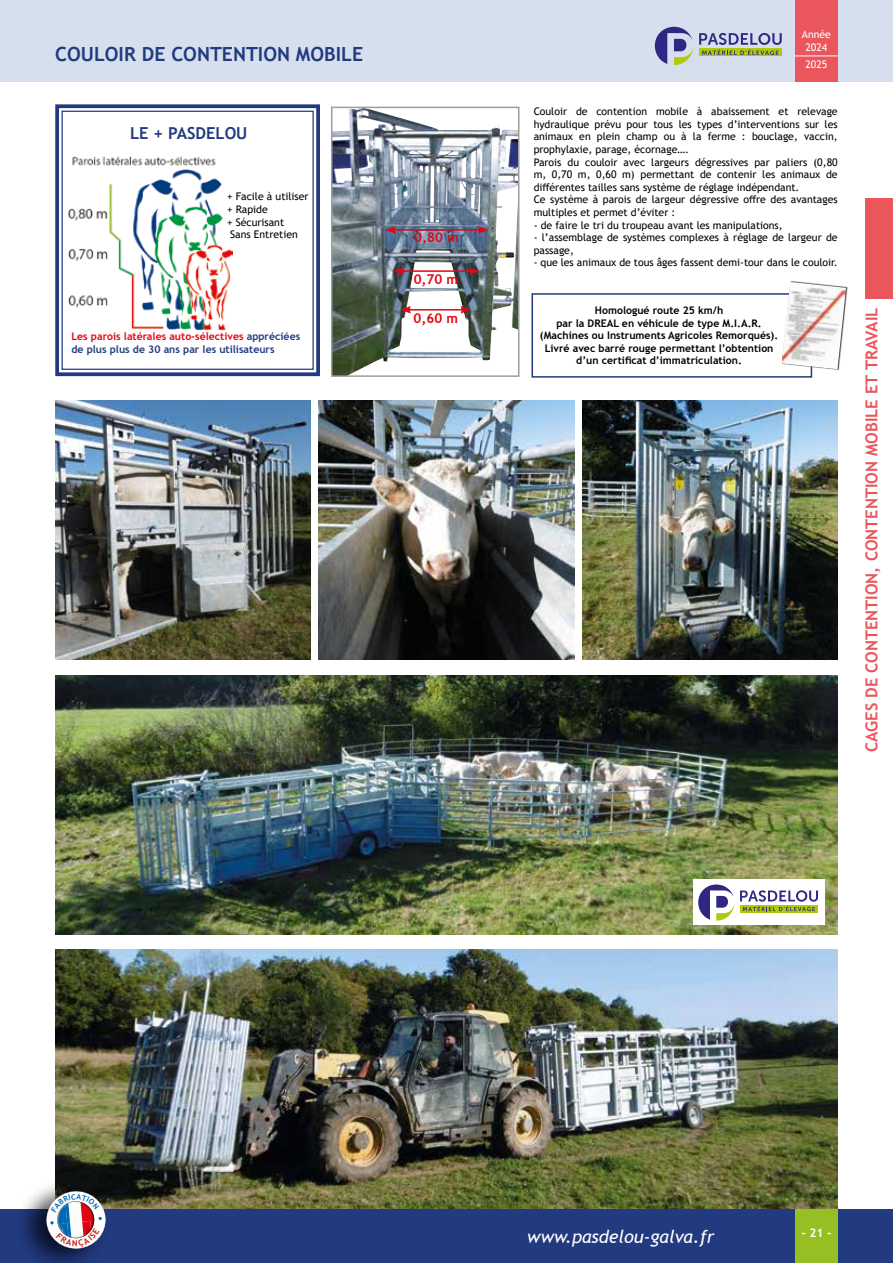
<style>
.page{position:relative;width:893px;height:1263px;background:#fff}
.page>*{position:absolute;margin:0;border:0;box-sizing:border-box;transform-origin:0 0}
.t1{font:700 19.5px "Trebuchet MS";color:#223a80}
.t2{font:italic 18px "Trebuchet MS";color:#fff}
.t3{font:700 16.5px "Trebuchet MS";color:#eb565c}
.t4{font:700 16.5px "Trebuchet MS";color:#223a80}
.t5{font:700 13.5px "Trebuchet MS";color:#e30613}
.t6{font:700 12px "Trebuchet MS";color:#fff}
.t7{font:10.5px/12.6px "Trebuchet MS";color:#000}
.t8{font:700 10.5px/12.6px "Trebuchet MS";color:#000;text-align:center}
.t9{font:700 10.5px/12.6px "Trebuchet MS";color:#223a80}
.t10{font:10.5px/12.6px "Trebuchet MS";color:#fff;text-align:center}
.s1{color:#e30613}
</style>
<div class="page">
<div style="left:0;top:0;width:893px;height:82px;background:#d5dfed"></div>
<div style="left:0;top:1209px;width:893px;height:54px;background:#223a80"></div>
<div style="left:795px;top:0;width:43px;height:82px;background:#eb565c"></div>
<hr style="left:795px;top:56px;width:43px;height:1px;background:#fff">
<div style="left:795px;top:1209px;width:43px;height:54px;background:#95bf23"></div>
<div style="left:699px;top:48px;width:83px;height:8px;background:#afca0b"></div>
<svg style="left:699px;top:33px;width:83px;height:22px"></svg>
<svg style="left:655px;top:27px;width:38px;height:38px"></svg>
<div style="left:865px;top:198px;width:28px;height:101px;background:#eb565c"></div>
<svg style="left:55px;top:104px;width:265px;height:273px"></svg>
<div style="left:62px;top:111px;width:252px;height:259px;border:1px solid #223a80"></div>
<img style="left:68px;top:155px;width:165px;height:175px">
<img style="left:334px;top:110px;width:182px;height:264px">
<div style="left:331px;top:107px;width:188px;height:270px;border:2px solid #9d9d9c"></div>
<hr style="left:409px;top:309px;width:54px;height:2px;background:#e30613">
<svg style="left:400px;top:306px;width:11px;height:8px"></svg>
<svg style="left:460px;top:306px;width:11px;height:8px"></svg>
<hr style="left:401px;top:270px;width:70px;height:2px;background:#e30613">
<svg style="left:393px;top:267px;width:11px;height:8px"></svg>
<svg style="left:469px;top:267px;width:10px;height:8px"></svg>
<hr style="left:393px;top:229px;width:87px;height:2px;background:#e30613">
<svg style="left:385px;top:226px;width:11px;height:8px"></svg>
<svg style="left:478px;top:226px;width:10px;height:8px"></svg>
<div style="left:531px;top:293px;width:281px;height:85px;border:2px solid #223a80"></div>
<div style="left:782px;top:281px;width:66px;height:89px;background:#000;opacity:.75"></div>
<img style="left:782px;top:282px;width:64px;height:87px">
<img style="left:55px;top:400px;width:255px;height:259px">
<img style="left:55px;top:949px;width:783px;height:260px">
<img style="left:55px;top:675px;width:783px;height:259px">
<img style="left:319px;top:400px;width:255px;height:259px">
<img style="left:583px;top:400px;width:255px;height:259px">
<div style="left:15px;top:1179px;width:95px;height:84px;background:#000;opacity:.45"></div>
<div style="left:693px;top:879px;width:132px;height:46px;background:#fff"></div>
<svg style="left:740px;top:911px;width:78px;height:1px"></svg>
<svg style="left:740px;top:890px;width:78px;height:21px"></svg>
<svg style="left:698px;top:884px;width:36px;height:37px"></svg>
<svg style="left:45px;top:1190px;width:62px;height:60px"></svg>
<h1 class="t1" style="left:55px;top:42px;width:309px">COULOIR DE CONTENTION MOBILE</h1>
<h3 class="t4" style="left:130px;top:123px;width:119px">LE + PASDELOU</h3>
<p class="t7" style="left:227px;top:190px;width:83px">+ Facile à utiliser</p>
<p class="t7" style="left:227px;top:203px;width:42px">+ Rapide</p>
<p class="t7" style="left:227px;top:216px;width:59px">+ Sécurisant</p>
<p class="t7" style="left:230px;top:228px;width:69px">Sans Entretien</p>
<p class="t9" style="left:71px;top:330px;width:230px"><span class="s1">Les parois latérales auto-sélectives</span> appréciées de plus plus de 30 ans par les utilisateurs</p>
<p class="t10" style="left:802px;top:28px;width:31px">Année<br>2024</p>
<p class="t10" style="left:805px;top:58px;width:24px">2025</p>
<p class="t7" style="left:534px;top:105px;width:306px">Couloir de contention mobile à abaissement et relevage hydraulique prévu pour tous les types d’interventions sur les animaux en plein champ ou à la ferme : bouclage, vaccin, prophylaxie, parage, écornage….<br>Parois du couloir avec largeurs dégressives par paliers (0,80 m, 0,70 m, 0,60 m) permettant de contenir les animaux de différentes tailles sans système de réglage indépendant.<br>Ce système à parois de largeur dégressive offre des avantages multiples et permet d’éviter :</p>
<p class="t7" style="left:534px;top:218px;width:251px">- de faire le tri du troupeau avant les manipulations,</p>
<p class="t7" style="left:534px;top:231px;width:306px">- l’assemblage de systèmes complexes à réglage de largeur de passage,</p>
<p class="t7" style="left:534px;top:256px;width:305px">- que les animaux de tous âges fassent demi-tour dans le couloir.</p>
<p class="t5" style="left:414px;top:229px;width:46px">0,80 m</p>
<p class="t5" style="left:414px;top:271px;width:46px">0,70 m</p>
<p class="t5" style="left:414px;top:309px;width:46px">0,60 m</p>
<p class="t8" style="left:540px;top:304px;width:240px">Homologué route 25 km/h<br>par la DREAL en véhicule de type M.I.A.R. (Machines ou Instruments Agricoles Remorqués).<br>Livré avec barré rouge permettant l’obtention d’un certificat d’immatriculation.</p>
<h3 class="t3" style="left:861px;top:752px;width:446px;rotate:-90deg">CAGES DE CONTENTION, CONTENTION MOBILE ET TRAVAIL</h3>
<h2 class="t2" style="left:527px;top:1225px;width:189px">www.pasdelou-galva.fr</h2>
<p class="t6" style="left:801px;top:1225px;width:32px">- 21 -</p>
</div>
